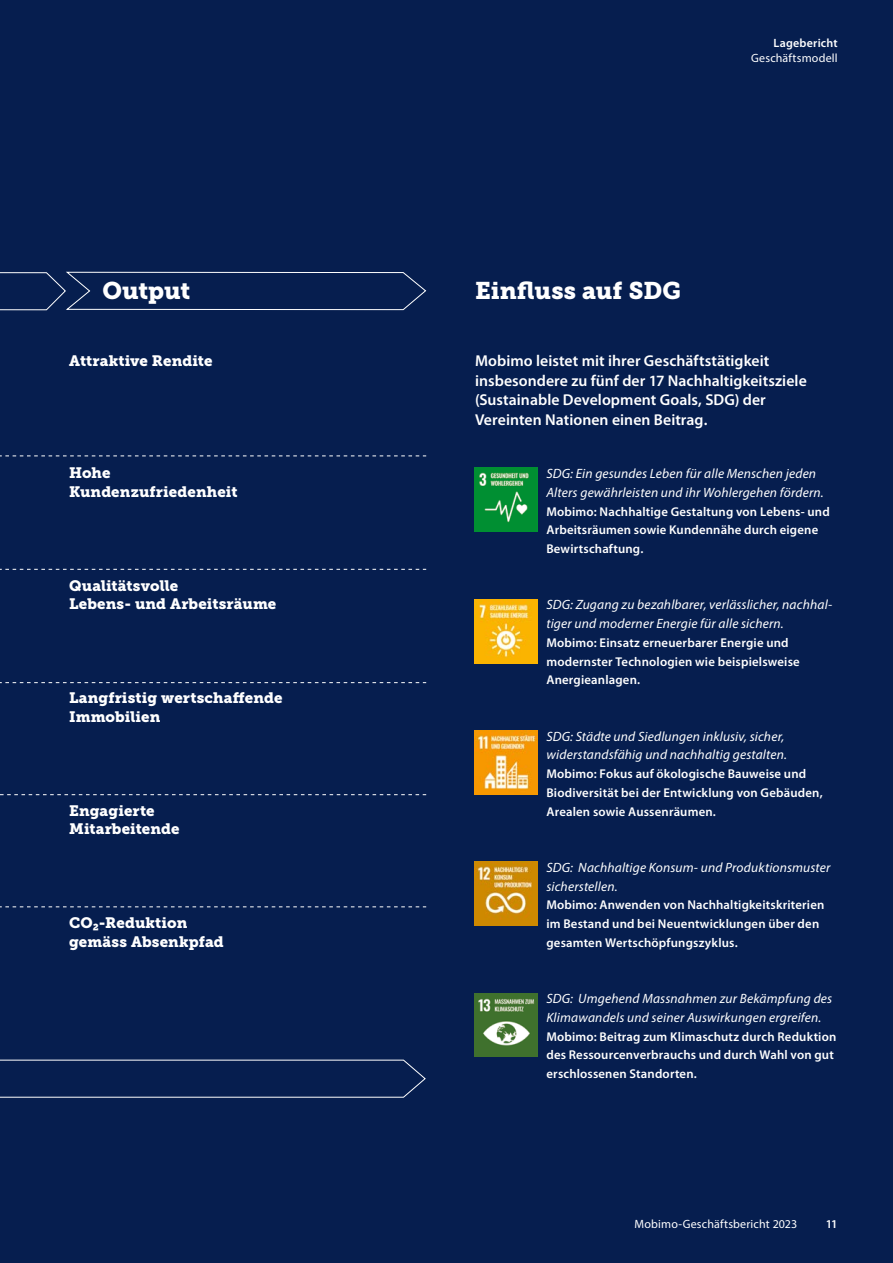
<style>
.page{position:relative;width:893px;height:1263px;background:#061e4f}
.page>*{position:absolute;margin:0;border:0;box-sizing:border-box;transform-origin:0 0}
.t1{font:24px "Museo Slab 900";color:#fff}
.t2{font:600 15.75px/19.5px "Myriad Pro";letter-spacing:.005em;color:#fff}
.t3{font:15px/18.8px "Museo Slab 900";letter-spacing:.01em;color:#fff}
.t4{font:italic 13.5px/18.8px "Myriad Pro";letter-spacing:.015em;color:#fff}
.t5{font:600 12.75px/18.8px "Myriad Pro";letter-spacing:.015em;color:#fff}
.t6{font:12px "Myriad Pro";letter-spacing:.015em;color:#fff}
.t7{font:600 12px "Myriad Pro";letter-spacing:.015em;color:#fff}
</style>
<div class="page">
<svg style="left:0;top:569px;width:426px;height:1px"></svg>
<svg style="left:0;top:455px;width:426px;height:1px"></svg>
<svg style="left:0;top:682px;width:426px;height:1px"></svg>
<svg style="left:0;top:794px;width:426px;height:1px"></svg>
<svg style="left:0;top:906px;width:426px;height:1px"></svg>
<svg style="left:0;top:1059px;width:426px;height:39px"></svg>
<svg style="left:0;top:271px;width:427px;height:40px"></svg>
<img style="left:474px;top:468px;width:64px;height:63px">
<img style="left:474px;top:599px;width:64px;height:64px">
<img style="left:474px;top:731px;width:64px;height:64px">
<img style="left:474px;top:861px;width:64px;height:64px">
<img style="left:474px;top:993px;width:64px;height:64px">
<p class="t7" style="left:774px;top:36px;width:66px">Lagebericht</p>
<p class="t6" style="left:751px;top:50px;width:88px">Geschäftsmodell</p>
<h1 class="t1" style="left:102px;top:277px;width:89px">Output</h1>
<h1 class="t1" style="left:475px;top:277px;width:207px">Einfluss auf SDG</h1>
<p class="t3" style="left:69px;top:351px;width:145px">Attraktive Rendite</p>
<p class="t3" style="left:69px;top:464px;width:170px">Hohe<br>Kundenzufriedenheit</p>
<p class="t3" style="left:69px;top:576px;width:209px">Qualitätsvolle<br>Lebens- und Arbeitsräume</p>
<p class="t3" style="left:69px;top:689px;width:215px">Langfristig wertschaffende<br>Immobilien</p>
<p class="t3" style="left:69px;top:801px;width:112px">Engagierte<br>Mitarbeitende</p>
<p class="t3" style="left:69px;top:914px;width:156px">CO₂-Reduktion gemäss Absenkpfad</p>
<p class="t2" style="left:475px;top:351px;width:333px">Mobimo leistet mit ihrer Geschäftstätigkeit insbesondere zu fünf der 17 Nachhaltigkeitsziele (Sustainable Development Goals, SDG) der Vereinten Nationen einen Beitrag.</p>
<p class="t4" style="left:546px;top:464px;width:279px">SDG: Ein gesundes Leben für alle Menschen jeden<br>Alters gewährleisten und ihr Wohlergehen fördern.</p>
<p class="t5" style="left:546px;top:502px;width:285px">Mobimo: Nachhaltige Gestaltung von Lebens- und<br>Arbeitsräumen sowie Kundennähe durch eigene<br>Bewirtschaftung.</p>
<p class="t4" style="left:546px;top:595px;width:287px">SDG: Zugang zu bezahlbarer, verlässlicher, nachhal&shy;tiger und moderner Energie für alle sichern.</p>
<p class="t5" style="left:546px;top:633px;width:255px">Mobimo: Einsatz erneuerbarer Energie und modernster Technologien wie beispielsweise<br>Anergieanlagen.</p>
<p class="t4" style="left:546px;top:726px;width:242px">SDG: Städte und Siedlungen inklusiv, sicher, widerstandsfähig und nachhaltig gestalten.</p>
<p class="t5" style="left:546px;top:765px;width:278px">Mobimo: Fokus auf ökologische Bauweise und<br>Biodiversität bei der Entwicklung von Gebäuden,<br>Arealen sowie Aussenräumen.</p>
<p class="t4" style="left:546px;top:858px;width:286px">SDG: Nachhaltige Konsum- und Produktionsmuster sicherstellen.</p>
<p class="t5" style="left:546px;top:896px;width:280px">Mobimo: Anwenden von Nachhaltigkeitskriterien im Bestand und bei Neuentwicklungen über den gesamten Wertschöpfungszyklus.</p>
<p class="t4" style="left:546px;top:989px;width:287px">SDG: Umgehend Massnahmen zur Bekämpfung des<br>Klimawandels und seiner Auswirkungen ergreifen.</p>
<p class="t5" style="left:546px;top:1027px;width:291px">Mobimo: Beitrag zum Klimaschutz durch Reduktion des Ressourcenverbrauchs und durch Wahl von gut erschlossenen Standorten.</p>
<p class="t6" style="left:635px;top:1217px;width:164px">Mobimo-Geschäftsbericht 2023</p>
<p class="t7" style="left:826px;top:1217px;width:13px">11</p>
</div>
